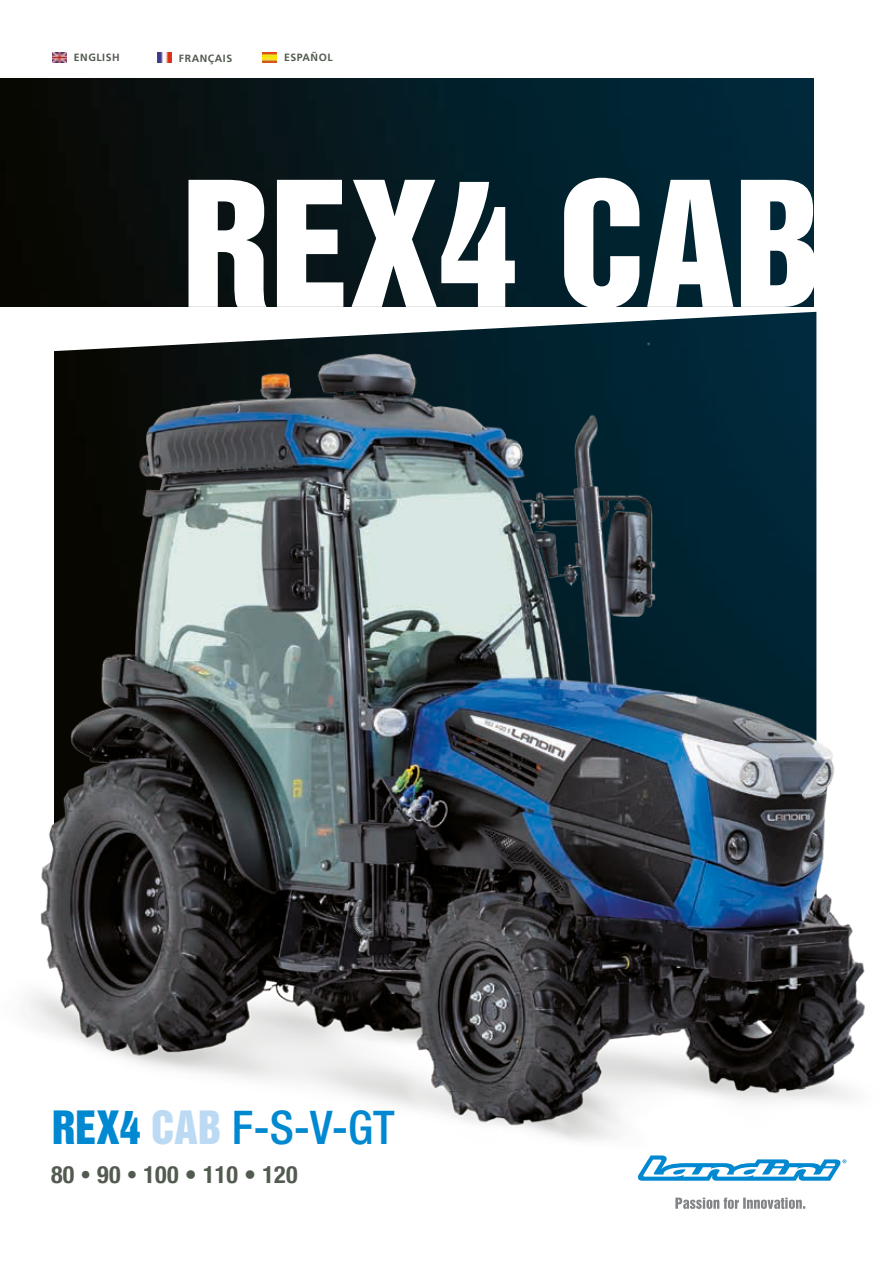
<style>
.page{position:relative;width:893px;height:1263px;background:#fff}
.page>*{position:absolute;margin:0;border:0;box-sizing:border-box;transform-origin:0 0}
.t1{font:159px "Helvetica Inserat";color:#fff}
.t2{font:500 condensed 46.5px "Helvetica Neue LT Std";color:#0088d0}
.t3{font:700 condensed 24px "Helvetica Neue";letter-spacing:.01em;color:#525b50}
.t4{font:700 10.5px "Frutiger LT Std";letter-spacing:.05em;color:#525b50}
.s1{font-family:"Helvetica Inserat";font-weight:400;font-stretch:normal;font-size:42px}
.s2{font-family:"Helvetica Inserat";font-weight:400;font-stretch:normal;font-size:42px;color:#bddaf4}
.s3{font-size:21px}
</style>
<div class="page">
<img style="left:0;top:79px;width:813px;height:227px">
<img style="left:28px;top:311px;width:837px;height:852px">
<svg style="left:675px;top:1197px;width:130px;height:12px"></svg>
<svg style="left:637px;top:1155px;width:209px;height:26px"></svg>
<img style="left:52px;top:53px;width:15px;height:9px">
<img style="left:157px;top:53px;width:15px;height:9px">
<img style="left:263px;top:53px;width:14px;height:9px">
<p class="t4" style="left:74px;top:51px;width:47px">ENGLISH</p>
<p class="t4" style="left:179px;top:52px;width:55px">FRANÇAIS</p>
<p class="t4" style="left:284px;top:51px;width:50px">ESPAÑOL</p>
<h1 class="t1" style="left:182px;top:149px;width:642px">REX4 CAB</h1>
<h2 class="t2" style="left:52px;top:1100px;width:344px"><span class="s1">REX4</span> <span class="s2">CAB</span> F-S-V-GT</h2>
<h3 class="t3" style="left:51px;top:1155px;width:248px">80 <span class="s3">•</span> 90 <span class="s3">•</span> 100 • 110 • 120</h3>
</div>
